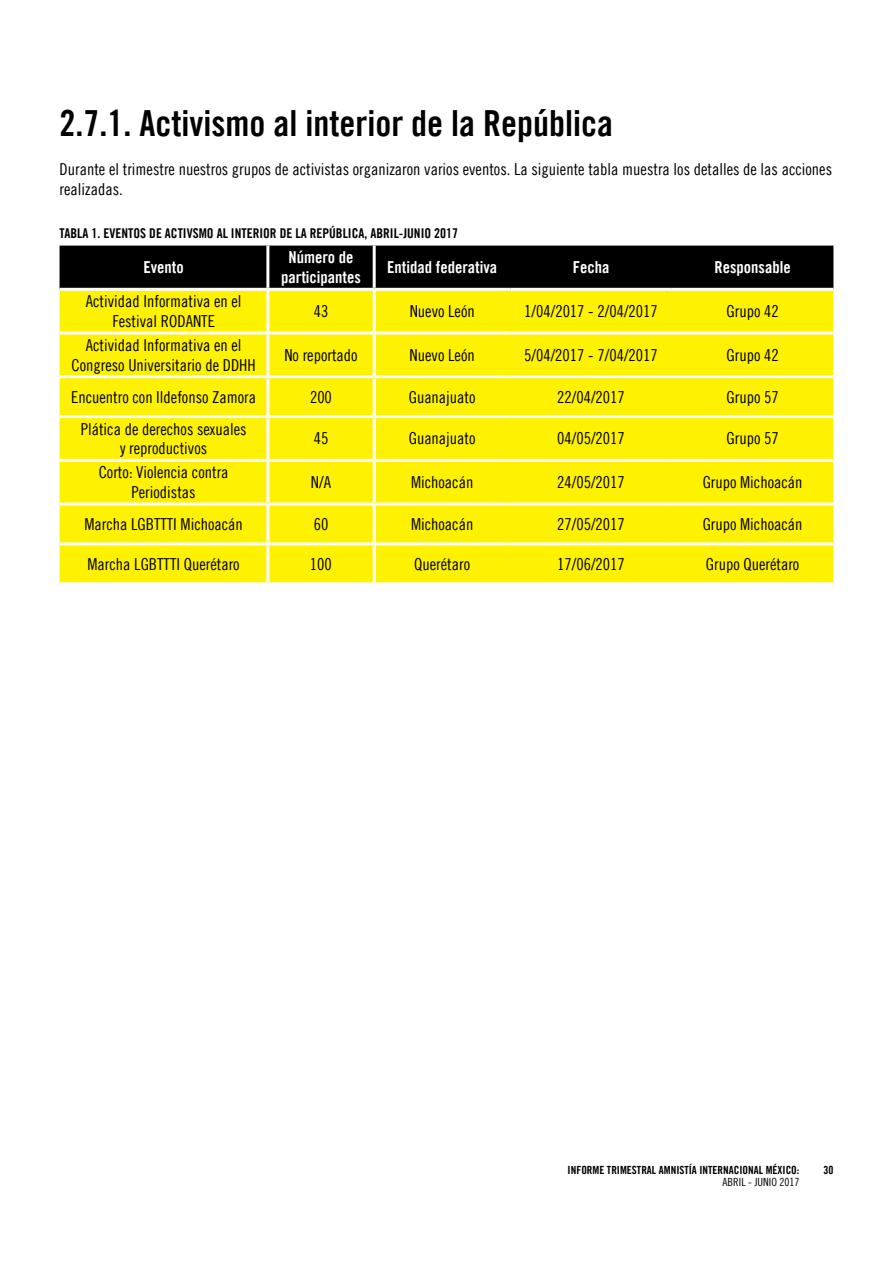
<style>
.page{position:relative;width:893px;height:1263px;background:#fff}
.page>*{position:absolute;margin:0;border:0;box-sizing:border-box;transform-origin:0 0}
.t1{font:36px "Amnesty Trade Gothic Bd Cn 20";color:#000}
.t2{font:16.5px/19.8px "Amnesty Trade Gothic Cn 18";color:#000;text-align:center}
.t3{font:16.5px/19.8px "Amnesty Trade Gothic Bd Cn 20";color:#fff;text-align:center}
.t4{font:13.5px "Amnesty Trade Gothic Bd Cn 20";color:#000}
.t5{font:11.25px "Amnesty Trade Gothic Bd Cn 20";color:#000}
.t6{font:11.25px "Amnesty Trade Gothic Cn 18";color:#000}
</style>
<div class="page">
<div style="left:60px;top:246px;width:773px;height:42px;background:#000"></div>
<div style="left:60px;top:291px;width:773px;height:291px;background:#fff200"></div>
<hr style="left:266px;top:246px;width:3px;height:42px;background:#fff">
<hr style="left:373px;top:246px;width:3px;height:42px;background:#fff">
<hr style="left:266px;top:291px;width:3px;height:40px;background:#fff">
<hr style="left:373px;top:291px;width:3px;height:40px;background:#fff">
<hr style="left:60px;top:331px;width:208px;height:3px;background:#fff">
<hr style="left:268px;top:331px;width:106px;height:3px;background:#fff">
<hr style="left:266px;top:334px;width:3px;height:41px;background:#fff">
<hr style="left:374px;top:331px;width:136px;height:3px;background:#fff">
<hr style="left:373px;top:334px;width:3px;height:41px;background:#fff">
<hr style="left:510px;top:331px;width:162px;height:3px;background:#fff">
<hr style="left:672px;top:331px;width:161px;height:3px;background:#fff">
<hr style="left:60px;top:375px;width:208px;height:3px;background:#fff">
<hr style="left:268px;top:375px;width:106px;height:3px;background:#fff">
<hr style="left:266px;top:378px;width:3px;height:37px;background:#fff">
<hr style="left:374px;top:375px;width:136px;height:3px;background:#fff">
<hr style="left:373px;top:378px;width:3px;height:37px;background:#fff">
<hr style="left:510px;top:375px;width:162px;height:3px;background:#fff">
<hr style="left:672px;top:375px;width:161px;height:3px;background:#fff">
<hr style="left:60px;top:415px;width:208px;height:3px;background:#fff">
<hr style="left:268px;top:415px;width:106px;height:3px;background:#fff">
<hr style="left:266px;top:418px;width:3px;height:41px;background:#fff">
<hr style="left:374px;top:415px;width:136px;height:3px;background:#fff">
<hr style="left:373px;top:418px;width:3px;height:41px;background:#fff">
<hr style="left:510px;top:415px;width:162px;height:3px;background:#fff">
<hr style="left:672px;top:415px;width:161px;height:3px;background:#fff">
<hr style="left:60px;top:459px;width:208px;height:3px;background:#fff">
<hr style="left:268px;top:459px;width:106px;height:3px;background:#fff">
<hr style="left:266px;top:462px;width:3px;height:40px;background:#fff">
<hr style="left:374px;top:459px;width:136px;height:3px;background:#fff">
<hr style="left:373px;top:462px;width:3px;height:40px;background:#fff">
<hr style="left:510px;top:459px;width:162px;height:3px;background:#fff">
<hr style="left:672px;top:459px;width:161px;height:3px;background:#fff">
<hr style="left:60px;top:502px;width:208px;height:3px;background:#fff">
<hr style="left:268px;top:502px;width:106px;height:3px;background:#fff">
<hr style="left:266px;top:505px;width:3px;height:37px;background:#fff">
<hr style="left:374px;top:502px;width:136px;height:3px;background:#fff">
<hr style="left:373px;top:505px;width:3px;height:37px;background:#fff">
<hr style="left:510px;top:502px;width:162px;height:3px;background:#fff">
<hr style="left:672px;top:502px;width:161px;height:3px;background:#fff">
<hr style="left:60px;top:542px;width:208px;height:3px;background:#fff">
<hr style="left:268px;top:542px;width:106px;height:3px;background:#fff">
<hr style="left:266px;top:545px;width:3px;height:37px;background:#fff">
<hr style="left:374px;top:542px;width:136px;height:3px;background:#fff">
<hr style="left:373px;top:545px;width:3px;height:37px;background:#fff">
<hr style="left:510px;top:542px;width:162px;height:3px;background:#fff">
<hr style="left:672px;top:542px;width:161px;height:3px;background:#fff">
<h1 class="t1" style="left:60px;top:101px;width:555px">2.7.1. Activismo al interior de la República</h1>
<p class="t2" style="left:60px;top:159px;width:774px;text-align:left">Durante el trimestre nuestros grupos de activistas organizaron varios eventos. La siguiente tabla muestra los detalles de las acciones realizadas.</p>
<p class="t4" style="left:60px;top:225px;width:400px">TABLA 1. EVENTOS DE ACTIVSMO AL INTERIOR DE LA REPÚBLICA, ABRIL-JUNIO 2017</p>
<p class="t3" style="left:144px;top:257px;width:42px">Evento</p>
<p class="t3" style="left:281px;top:248px;width:81px">Número de participantes</p>
<p class="t3" style="left:387px;top:257px;width:111px">Entidad federativa</p>
<p class="t3" style="left:573px;top:257px;width:38px">Fecha</p>
<p class="t3" style="left:715px;top:257px;width:78px">Responsable</p>
<p class="t2" style="left:86px;top:291px;width:157px">Actividad Informativa en el<br>Festival RODANTE</p>
<p class="t2" style="left:314px;top:301px;width:16px">43</p>
<p class="t2" style="left:410px;top:301px;width:67px">Nuevo León</p>
<p class="t2" style="left:524px;top:301px;width:135px">1/04/2017 - 2/04/2017</p>
<p class="t2" style="left:726px;top:301px;width:54px">Grupo 42</p>
<p class="t2" style="left:72px;top:335px;width:186px">Actividad Informativa en el<br>Congreso Universitario de DDHH</p>
<p class="t2" style="left:284px;top:345px;width:75px">No reportado</p>
<p class="t2" style="left:410px;top:345px;width:67px">Nuevo León</p>
<p class="t2" style="left:524px;top:345px;width:135px">5/04/2017 - 7/04/2017</p>
<p class="t2" style="left:726px;top:345px;width:54px">Grupo 42</p>
<p class="t2" style="left:71px;top:387px;width:187px">Encuentro con Ildefonso Zamora</p>
<p class="t2" style="left:310px;top:387px;width:23px">200</p>
<p class="t2" style="left:409px;top:387px;width:68px">Guanajuato</p>
<p class="t2" style="left:557px;top:387px;width:69px">22/04/2017</p>
<p class="t2" style="left:726px;top:387px;width:54px">Grupo 57</p>
<p class="t2" style="left:81px;top:419px;width:167px">Plática de derechos sexuales y reproductivos</p>
<p class="t2" style="left:314px;top:428px;width:16px">45</p>
<p class="t2" style="left:409px;top:428px;width:68px">Guanajuato</p>
<p class="t2" style="left:557px;top:428px;width:69px">04/05/2017</p>
<p class="t2" style="left:726px;top:428px;width:54px">Grupo 57</p>
<p class="t2" style="left:99px;top:462px;width:131px">Corto: Violencia contra<br>Periodistas</p>
<p class="t2" style="left:311px;top:472px;width:22px">N/A</p>
<p class="t2" style="left:411px;top:472px;width:64px">Michoacán</p>
<p class="t2" style="left:557px;top:472px;width:69px">24/05/2017</p>
<p class="t2" style="left:703px;top:472px;width:101px">Grupo Michoacán</p>
<p class="t2" style="left:84px;top:514px;width:160px">Marcha LGBTTTI Michoacán</p>
<p class="t2" style="left:314px;top:514px;width:16px">60</p>
<p class="t2" style="left:411px;top:514px;width:64px">Michoacán</p>
<p class="t2" style="left:557px;top:514px;width:69px">27/05/2017</p>
<p class="t2" style="left:703px;top:514px;width:101px">Grupo Michoacán</p>
<p class="t2" style="left:88px;top:554px;width:154px">Marcha LGBTTTI Querétaro</p>
<p class="t2" style="left:310px;top:554px;width:23px">100</p>
<p class="t2" style="left:414px;top:554px;width:57px">Querétaro</p>
<p class="t2" style="left:557px;top:554px;width:69px">17/06/2017</p>
<p class="t2" style="left:706px;top:554px;width:95px">Grupo Querétaro</p>
<p class="t5" style="left:568px;top:1163px;width:233px">INFORME TRIMESTRAL AMNISTÍA INTERNACIONAL MÉXICO:</p>
<p class="t6" style="left:723px;top:1176px;width:78px">ABRIL - JUNIO 2017</p>
<p class="t5" style="left:823px;top:1163px;width:11px">30</p>
</div>
